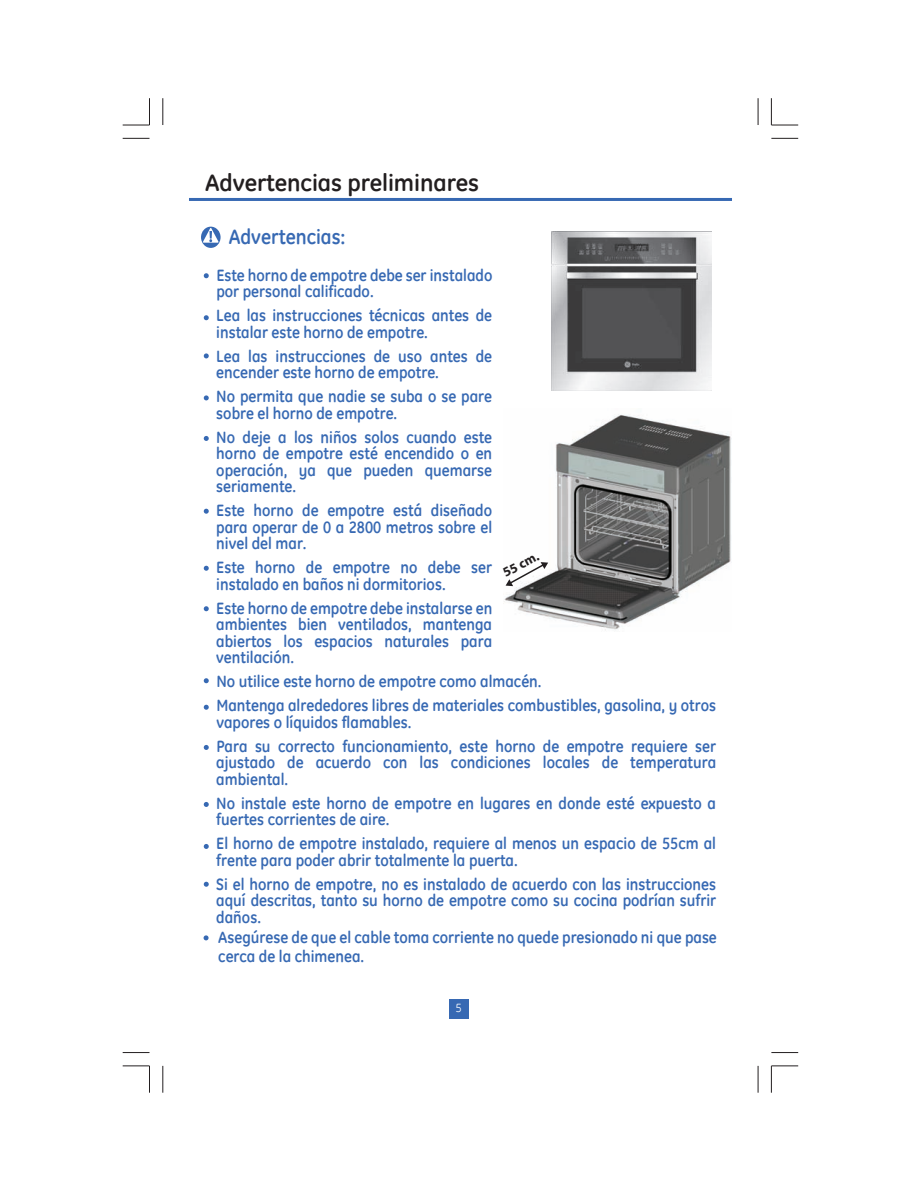
<style>
.page{position:relative;width:918px;height:1188px;background:#fff}
.page>*{position:absolute;margin:0;border:0;box-sizing:border-box;transform-origin:0 0}
.t1{font:700 24px "GE Inspira";letter-spacing:-.005em;color:#231f20}
.t2{font:700 21px "GE Inspira";color:#3769b3;scale:.93 1}
.t3{font:700 16.5px/16.5px "GE Inspira";color:#3769b3;scale:.93 1}
.t4{font:700 13.5px "Myriad Pro";color:#231f20}
.t5{font:12px "GE Inspira";color:#fff}
</style>
<div class="page">
<img style="left:504px;top:414px;width:228px;height:217px">
<svg style="left:771px;top:138px;width:27px;height:1px"></svg>
<svg style="left:771px;top:1052px;width:27px;height:1px"></svg>
<svg style="left:123px;top:138px;width:26px;height:1px"></svg>
<svg style="left:123px;top:1052px;width:26px;height:1px"></svg>
<svg style="left:758px;top:98px;width:1px;height:27px"></svg>
<svg style="left:771px;top:98px;width:27px;height:28px"></svg>
<svg style="left:758px;top:1066px;width:1px;height:27px"></svg>
<svg style="left:771px;top:1065px;width:27px;height:28px"></svg>
<svg style="left:162px;top:98px;width:2px;height:27px"></svg>
<svg style="left:123px;top:98px;width:27px;height:28px"></svg>
<svg style="left:162px;top:1066px;width:2px;height:27px"></svg>
<svg style="left:123px;top:1065px;width:27px;height:28px"></svg>
<hr style="left:189px;top:198px;width:543px;height:3px;background:#3769b3">
<div style="left:449px;top:999px;width:19px;height:19px;background:#3769b3"></div>
<svg style="left:201px;top:227px;width:20px;height:21px"></svg>
<svg style="left:506px;top:562px;width:42px;height:24px"></svg>
<svg style="left:204px;top:273px;width:5px;height:5px"></svg>
<svg style="left:204px;top:315px;width:5px;height:5px"></svg>
<svg style="left:204px;top:353px;width:5px;height:5px"></svg>
<svg style="left:204px;top:395px;width:5px;height:5px"></svg>
<svg style="left:204px;top:436px;width:5px;height:5px"></svg>
<svg style="left:204px;top:509px;width:5px;height:5px"></svg>
<svg style="left:204px;top:566px;width:5px;height:5px"></svg>
<svg style="left:204px;top:606px;width:5px;height:5px"></svg>
<svg style="left:204px;top:678px;width:5px;height:5px"></svg>
<svg style="left:204px;top:705px;width:5px;height:5px"></svg>
<svg style="left:204px;top:745px;width:5px;height:5px"></svg>
<svg style="left:204px;top:802px;width:5px;height:5px"></svg>
<svg style="left:204px;top:844px;width:5px;height:5px"></svg>
<svg style="left:204px;top:882px;width:5px;height:5px"></svg>
<img style="left:551px;top:231px;width:160px;height:160px">
<svg style="left:204px;top:935px;width:5px;height:5px"></svg>
<h1 class="t1" style="left:205px;top:167px;width:275px">Advertencias preliminares</h1>
<p class="t2" style="left:229px;top:223px;width:127px">Advertencias:</p>
<p class="t3" style="left:216px;top:266px;width:298px">Este horno de empotre debe ser instalado por personal calificado.</p>
<p class="t3" style="left:216px;top:307px;width:298px">Lea las instrucciones técnicas antes de instalar este horno de empotre.</p>
<p class="t3" style="left:216px;top:347px;width:298px">Lea las instrucciones de uso antes de encender este horno de empotre.</p>
<p class="t3" style="left:216px;top:388px;width:298px">No permita que nadie se suba o se pare sobre el horno de empotre.</p>
<p class="t3" style="left:216px;top:428px;width:298px;text-align:justify">No deje a los niños solos cuando este horno de empotre esté encendido o en operación, ya que pueden quemarse seriamente.</p>
<p class="t3" style="left:216px;top:502px;width:298px;text-align:justify">Este horno de empotre está diseñado para operar de 0 a 2800 metros sobre el nivel del mar.</p>
<p class="t3" style="left:216px;top:559px;width:298px">Este horno de empotre no debe ser instalado en baños ni dormitorios.</p>
<p class="t3" style="left:216px;top:599px;width:298px;text-align:justify">Este horno de empotre debe instalarse en ambientes bien ventilados, mantenga abiertos los espacios naturales para ventilación.</p>
<p class="t3" style="left:216px;top:669px;width:539px;line-height:24px">No utilice este horno de empotre como almacén.<br>Mantenga alrededores libres de materiales combustibles, gasolina, y otros</p>
<p class="t3" style="left:216px;top:710px;width:539px;line-height:24px">vapores o líquidos flamables.<br>Para su correcto funcionamiento, este horno de empotre requiere ser</p>
<p class="t3" style="left:216px;top:754px;width:539px">ajustado de acuerdo con las condiciones locales de temperatura ambiental.</p>
<p class="t3" style="left:216px;top:794px;width:539px">No instale este horno de empotre en lugares en donde esté expuesto a fuertes corrientes de aire.</p>
<p class="t3" style="left:216px;top:835px;width:539px">El horno de empotre instalado, requiere al menos un espacio de 55cm al frente para poder abrir totalmente la puerta.</p>
<p class="t3" style="left:216px;top:875px;width:539px;text-align:justify">Si el horno de empotre, no es instalado de acuerdo con las instrucciones aquí descritas, tanto su horno de empotre como su cocina podrían sufrir daños.</p>
<p class="t3" style="left:218px;top:928px;width:538px;line-height:18.3px">Asegúrese de que el cable toma corriente no quede presionado ni que pase cerca de la chimenea.</p>
<p class="t4" style="left:500px;top:566px;width:40px;rotate:-28deg">55 cm.</p>
<p class="t5" style="left:455px;top:1000px;width:8px">5</p>
</div>
